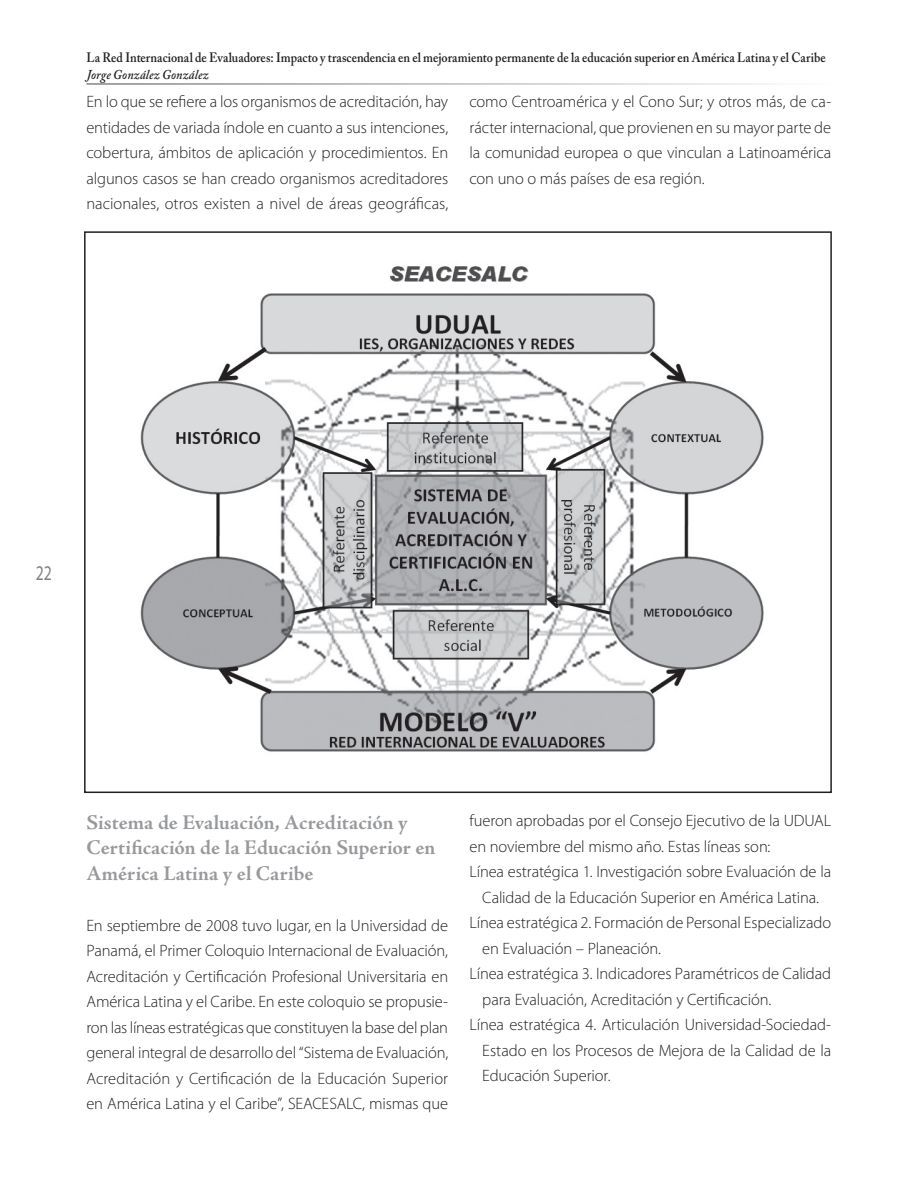
<style>
.page{position:relative;width:916px;height:1192px;background:#fff}
.page>*{position:absolute;margin:0;border:0;box-sizing:border-box;transform-origin:0 0}
.t1{font:700 21px/25.5px "Adobe Jenson Pro";color:#97999c}
.t2{font:21px "Myriad Pro";color:#808285;scale:.75 1}
.t3{font:300 16.5px/25.5px "Myriad Pro";letter-spacing:-.005em;color:#231f20;text-align:justify}
.t4{font:600 13.5px "Adobe Caslon Pro";letter-spacing:.005em;color:#231f20;scale:.9 1}
.t5{font:italic 600 13.5px "Adobe Caslon Pro";letter-spacing:.015em;color:#231f20;scale:.9 1}
</style>
<div class="page">
<img style="left:140px;top:266px;width:624px;height:486px">
<p class="t4" style="left:86px;top:50px;width:822px">La Red Internacional de Evaluadores: Impacto y trascendencia en el mejoramiento permanente de la educación superior en América Latina y el Caribe</p>
<p class="t5" style="left:86px;top:66px;width:137px">Jorge González González</p>
<p class="t3" style="left:86px;top:89px;width:363px">En lo que se refiere a los organismos de acreditación, hay entidades de variada índole en cuanto a sus intenciones, cobertura, ámbitos de aplicación y procedimientos. En algunos casos se han creado organismos acreditadores nacionales, otros existen a nivel de áreas geográficas,</p>
<p class="t3" style="left:469px;top:89px;width:363px">como Centroamérica y el Cono Sur; y otros más, de ca&shy;rácter internacional, que provienen en su mayor parte de la comunidad europea o que vinculan a Latinoamérica con uno o más países de esa región.</p>
<p class="t2" style="left:36px;top:560px;width:23px">22</p>
<p class="t1" style="left:86px;top:810px;width:350px">Sistema de Evaluación, Acreditación y<br>Certificación de la Educación Superior en<br>América Latina y el Caribe</p>
<p class="t3" style="left:86px;top:912px;width:363px">En septiembre de 2008 tuvo lugar, en la Universidad de Panamá, el Primer Coloquio Internacional de Evaluación, Acreditación y Certificación Profesional Universitaria en América Latina y el Caribe. En este coloquio se propusie&shy;ron las líneas estratégicas que constituyen la base del plan general integral de desarrollo del “Sistema de Evaluación, Acreditación y Certificación de la Educación Superior en América Latina y el Caribe”, SEACESALC, mismas que</p>
<p class="t3" style="left:469px;top:808px;width:363px">fueron aprobadas por el Consejo Ejecutivo de la UDUAL</p>
<p class="t3" style="left:469px;top:833px;width:302px">en noviembre del mismo año. Estas líneas son:</p>
<p class="t3" style="left:469px;top:859px;width:363px">Línea estratégica 1. Investigación sobre Evaluación de la</p>
<p class="t3" style="left:482px;top:884px;width:338px">Calidad de la Educación Superior en América Latina.</p>
<p class="t3" style="left:469px;top:910px;width:363px">Línea estratégica 2. Formación de Personal Especializado</p>
<p class="t3" style="left:482px;top:935px;width:180px">en Evaluación – Planeación.</p>
<p class="t3" style="left:469px;top:961px;width:363px">Línea estratégica 3. Indicadores Paramétricos de Calidad</p>
<p class="t3" style="left:482px;top:986px;width:290px">para Evaluación, Acreditación y Certificación.</p>
<p class="t3" style="left:469px;top:1012px;width:363px">Línea estratégica 4. Articulación Universidad-Sociedad-</p>
<p class="t3" style="left:482px;top:1037px;width:350px">Estado en los Procesos de Mejora de la Calidad de la</p>
<p class="t3" style="left:482px;top:1063px;width:130px">Educación Superior.</p>
</div>
